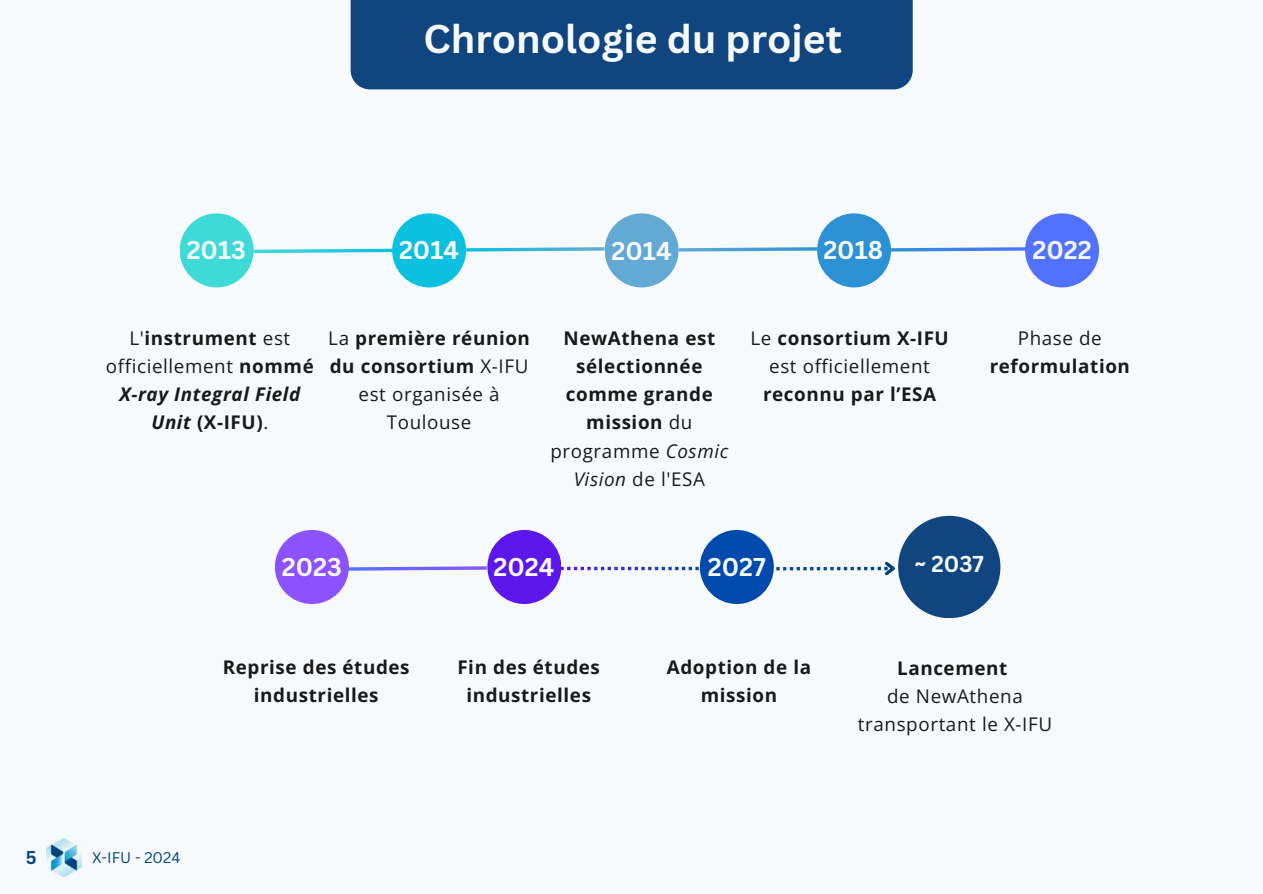
<style>
.page{position:relative;width:1263px;height:894px;background:#fff}
.page>*{position:absolute;margin:0;border:0;box-sizing:border-box;transform-origin:0 0}
.t1{font:700 39px "Canva Sans";color:#f7fafc}
.t2{font:700 25.05px "Canva Sans";color:#f7fafc}
.t3{font:700 22.35px "Canva Sans";color:#f7fafc}
.t4{font:700 18.9px/28.2px "Open Sans";letter-spacing:.03em;color:#191919;text-align:center}
.t5{font:18.9px/28.2px "Open Sans";letter-spacing:.03em;color:#191919;text-align:center}
.t6{font:700 18px "Canva Sans";color:#004380}
.t7{font:15px "Canva Sans";color:#004380}
.s1{font-weight:400}
.s2{font-style:italic}
.s3{font-weight:700}
.s4{font-weight:400;font-style:italic}
</style>
<div class="page">
<div style="left:0;top:0;width:1263px;height:893px;background:#f7fafc"></div>
<img style="left:47px;top:838px;width:34px;height:38px">
<div style="left:351px;top:0;width:562px;height:89px;background:#10457f"></div>
<div style="left:180px;top:213px;width:74px;height:74px;background:#3edad8;border-radius:50%"></div>
<div style="left:392px;top:213px;width:74px;height:74px;background:#0cc0df;border-radius:50%"></div>
<div style="left:605px;top:213px;width:74px;height:74px;background:#62a9d4;border-radius:50%"></div>
<div style="left:817px;top:213px;width:74px;height:74px;background:#2c92d5;border-radius:50%"></div>
<div style="left:1025px;top:213px;width:74px;height:74px;background:#5271ff;border-radius:50%"></div>
<div style="left:275px;top:530px;width:74px;height:74px;background:#8c52ff;border-radius:50%"></div>
<div style="left:487px;top:530px;width:74px;height:74px;background:#5e17eb;border-radius:50%"></div>
<div style="left:700px;top:530px;width:74px;height:74px;background:#004aad;border-radius:50%"></div>
<div style="left:898px;top:515px;width:102px;height:103px;background:#10457f;border-radius:50%"></div>
<svg style="left:253px;top:247px;width:140px;height:8px"></svg>
<svg style="left:465px;top:245px;width:140px;height:7px"></svg>
<svg style="left:678px;top:245px;width:140px;height:8px"></svg>
<svg style="left:890px;top:245px;width:136px;height:8px"></svg>
<svg style="left:348px;top:564px;width:140px;height:8px"></svg>
<svg style="left:561px;top:566px;width:138px;height:4px"></svg>
<svg style="left:772px;top:558px;width:127px;height:20px"></svg>
<h1 class="t1" style="left:423px;top:11px;width:420px">Chronologie du projet</h1>
<h2 class="t2" style="left:187px;top:232px;width:61px">2013</h2>
<h2 class="t2" style="left:399px;top:232px;width:62px">2014</h2>
<h2 class="t2" style="left:823px;top:232px;width:61px">2018</h2>
<h2 class="t2" style="left:1032px;top:232px;width:61px">2022</h2>
<h2 class="t2" style="left:611px;top:233px;width:62px">2014</h2>
<p class="t4" style="left:106px;top:323px;width:209px"><span class="s1">L'</span>instrument <span class="s1">est officiellement</span> nommé<br><span class="s2">X-ray Integral Field<br>Unit</span> (X-IFU)<span class="s1">.</span></p>
<p class="t5" style="left:328px;top:323px;width:203px">La <span class="s3">première réunion du consortium</span> X-IFU est organisée à<br>Toulouse</p>
<p class="t4" style="left:550px;top:323px;width:179px">NewAthena est sélectionnée comme grande mission <span class="s1">du programme</span> <span class="s4">Cosmic<br>Vision</span> <span class="s1">de l'ESA</span></p>
<p class="t5" style="left:750px;top:323px;width:200px">Le <span class="s3">consortium X-IFU </span>est officiellement</p>
<p class="t4" style="left:763px;top:379px;width:175px">reconnu par l’ESA</p>
<p class="t5" style="left:1018px;top:323px;width:86px">Phase de</p>
<p class="t4" style="left:990px;top:351px;width:142px">reformulation</p>
<h2 class="t2" style="left:282px;top:549px;width:62px">2023</h2>
<h2 class="t2" style="left:494px;top:549px;width:62px">2024</h2>
<h2 class="t2" style="left:708px;top:549px;width:59px">2027</h2>
<p class="t3" style="left:914px;top:548px;width:71px">~ 2037</p>
<p class="t4" style="left:223px;top:652px;width:188px">Reprise des études industrielles</p>
<p class="t4" style="left:457px;top:652px;width:144px">Fin des études industrielles</p>
<p class="t4" style="left:667px;top:652px;width:146px">Adoption de la mission</p>
<p class="t4" style="left:897px;top:653px;width:112px">Lancement</p>
<p class="t5" style="left:858px;top:681px;width:196px">de NewAthena transportant le X-IFU</p>
<p class="t6" style="left:26px;top:844px;width:12px">5</p>
<p class="t7" style="left:92px;top:846px;width:90px">X-IFU - 2024</p>
</div>
